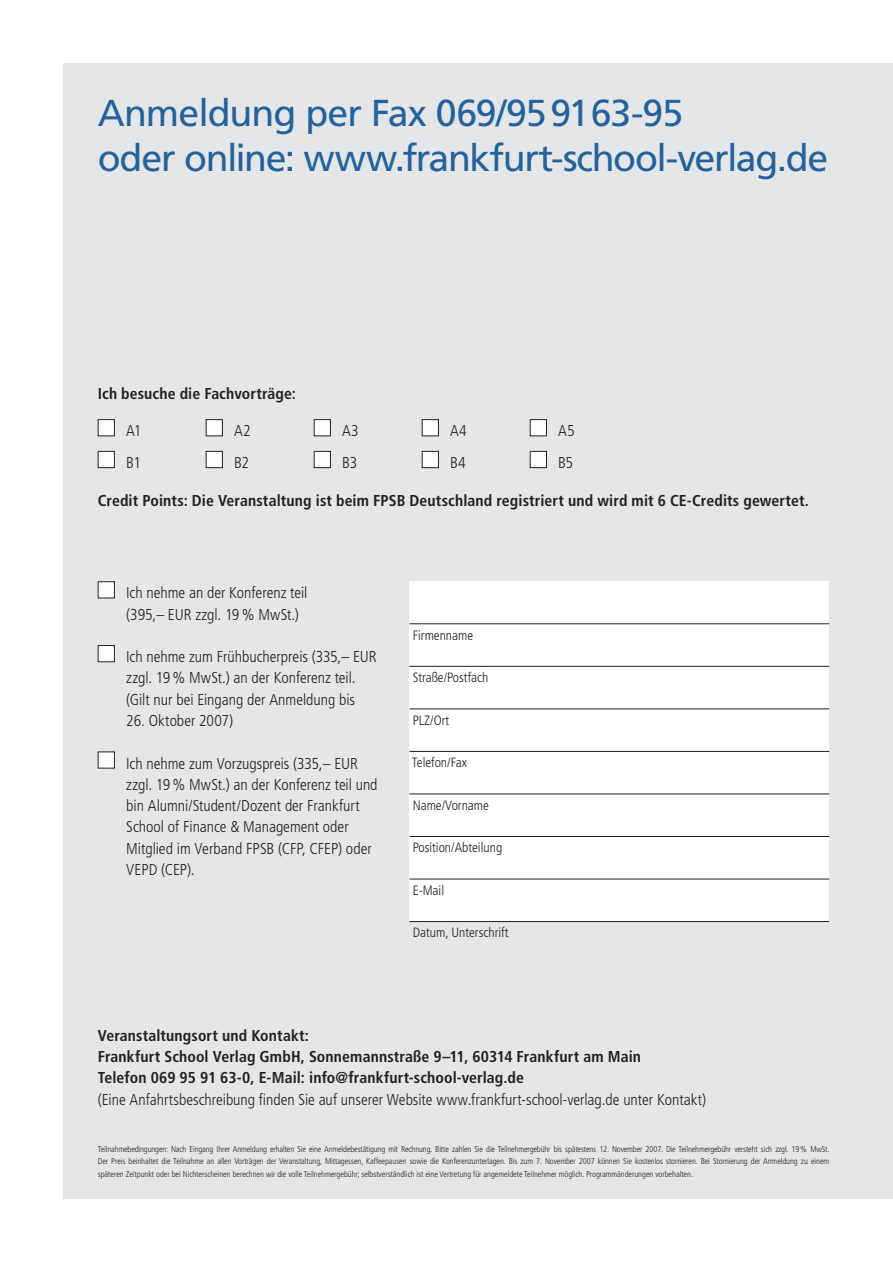
<style>
.page{position:relative;width:893px;height:1263px;background:#fff}
.page>*{position:absolute;margin:0;border:0;box-sizing:border-box;transform-origin:0 0}
.t1{font:37.5px/45px "Frutiger LT";letter-spacing:-.03em;color:#23629c}
.t2{font:300 condensed 15.75px/21.3px "Frutiger LT";color:#231f20}
.t3{font:700 condensed 15.75px/21.3px "Frutiger LT";letter-spacing:.005em;color:#231f20}
.t4{font:300 condensed 13.5px "Frutiger LT";color:#231f20}
.t5{font:300 condensed 8.4px/12.8px "Frutiger LT";letter-spacing:-.005em;color:#231f20;text-align:justify}
</style>
<div class="page">
<div style="left:64px;top:64px;width:829px;height:1135px;background:#e5e6e8"></div>
<div style="left:98px;top:582px;width:16px;height:16px;background:#fff"></div>
<div style="left:98px;top:581px;width:17px;height:17px;border:1px solid #231f20"></div>
<div style="left:98px;top:646px;width:16px;height:16px;background:#fff"></div>
<div style="left:98px;top:645px;width:17px;height:17px;border:1px solid #231f20"></div>
<div style="left:98px;top:752px;width:16px;height:16px;background:#fff"></div>
<div style="left:98px;top:420px;width:16px;height:16px;background:#fff"></div>
<div style="left:98px;top:419px;width:17px;height:17px;border:1px solid #231f20"></div>
<div style="left:206px;top:420px;width:16px;height:16px;background:#fff"></div>
<div style="left:206px;top:419px;width:17px;height:17px;border:1px solid #231f20"></div>
<div style="left:314px;top:420px;width:16px;height:16px;background:#fff"></div>
<div style="left:314px;top:419px;width:17px;height:17px;border:1px solid #231f20"></div>
<div style="left:422px;top:420px;width:16px;height:16px;background:#fff"></div>
<div style="left:422px;top:419px;width:17px;height:17px;border:1px solid #231f20"></div>
<div style="left:530px;top:420px;width:16px;height:16px;background:#fff"></div>
<div style="left:530px;top:419px;width:17px;height:17px;border:1px solid #231f20"></div>
<div style="left:98px;top:451px;width:16px;height:17px;background:#fff"></div>
<div style="left:98px;top:451px;width:17px;height:17px;border:1px solid #231f20"></div>
<div style="left:206px;top:451px;width:16px;height:17px;background:#fff"></div>
<div style="left:206px;top:451px;width:17px;height:17px;border:1px solid #231f20"></div>
<div style="left:314px;top:451px;width:16px;height:17px;background:#fff"></div>
<div style="left:314px;top:451px;width:17px;height:17px;border:1px solid #231f20"></div>
<div style="left:422px;top:451px;width:16px;height:17px;background:#fff"></div>
<div style="left:422px;top:451px;width:17px;height:17px;border:1px solid #231f20"></div>
<div style="left:530px;top:451px;width:16px;height:17px;background:#fff"></div>
<div style="left:530px;top:451px;width:17px;height:17px;border:1px solid #231f20"></div>
<div style="left:409px;top:581px;width:420px;height:340px;background:#fff"></div>
<hr style="left:409px;top:623px;width:420px;height:1px;background:#231f20">
<hr style="left:409px;top:666px;width:420px;height:1px;background:#231f20">
<hr style="left:409px;top:709px;width:420px;height:1px;background:#231f20">
<hr style="left:409px;top:751px;width:420px;height:1px;background:#231f20">
<hr style="left:409px;top:794px;width:420px;height:1px;background:#231f20">
<hr style="left:409px;top:836px;width:420px;height:1px;background:#231f20">
<hr style="left:409px;top:879px;width:420px;height:1px;background:#231f20">
<hr style="left:409px;top:921px;width:420px;height:1px;background:#231f20">
<h1 class="t1" style="left:98px;top:93px;width:732px">Anmeldung per Fax 069/959163-95<br>oder online: www.frankfurt-school-verlag.de</h1>
<h2 class="t3" style="left:98px;top:384px;width:200px">Ich besuche die Fachvorträge:</h2>
<h2 class="t2" style="left:126px;top:421px;width:17px">A1</h2>
<h2 class="t2" style="left:234px;top:421px;width:18px">A2</h2>
<h2 class="t2" style="left:342px;top:421px;width:18px">A3</h2>
<h2 class="t2" style="left:450px;top:421px;width:18px">A4</h2>
<h2 class="t2" style="left:558px;top:421px;width:18px">A5</h2>
<h2 class="t2" style="left:126px;top:453px;width:16px">B1</h2>
<h2 class="t2" style="left:234px;top:453px;width:17px">B2</h2>
<h2 class="t2" style="left:342px;top:453px;width:17px">B3</h2>
<h2 class="t2" style="left:450px;top:453px;width:17px">B4</h2>
<h2 class="t2" style="left:558px;top:453px;width:16px">B5</h2>
<h2 class="t3" style="left:98px;top:491px;width:712px">Credit Points: Die Veranstaltung ist beim FPSB Deutschland registriert und wird mit 6 CE-Credits gewertet.</h2>
<h2 class="t2" style="left:126px;top:583px;width:183px">Ich nehme an der Konferenz teil (395,– EUR zzgl. 19 % MwSt.)</h2>
<h2 class="t2" style="left:126px;top:647px;width:252px">Ich nehme zum Frühbucherpreis (335,– EUR zzgl. 19 % MwSt.) an der Konferenz teil. (Gilt nur bei Eingang der Anmeldung bis</h2>
<h2 class="t2" style="left:126px;top:711px;width:108px">26. Oktober 2007)</h2>
<h2 class="t2" style="left:126px;top:753px;width:253px">Ich nehme zum Vorzugspreis (335,– EUR zzgl. 19 % MwSt.) an der Konferenz teil und bin Alumni/Student/Dozent der Frankfurt School of Finance &amp; Management oder Mitglied im Verband FPSB (CFP, CFEP) oder VEPD (CEP).</h2>
<h3 class="t4" style="left:413px;top:628px;width:62px">Firmenname</h3>
<h3 class="t4" style="left:413px;top:671px;width:77px">Straße/Postfach</h3>
<h3 class="t4" style="left:413px;top:714px;width:38px">PLZ/Ort</h3>
<h3 class="t4" style="left:412px;top:756px;width:57px">Telefon/Fax</h3>
<h3 class="t4" style="left:413px;top:799px;width:78px">Name/Vorname</h3>
<h3 class="t4" style="left:413px;top:841px;width:91px">Position/Abteilung</h3>
<h3 class="t4" style="left:413px;top:884px;width:33px">E-Mail</h3>
<h3 class="t4" style="left:413px;top:926px;width:97px">Datum, Unterschrift</h3>
<h2 class="t3" style="left:98px;top:1026px;width:545px">Veranstaltungsort und Kontakt:<br>Frankfurt School Verlag GmbH, Sonnemannstraße 9–11, 60314 Frankfurt am Main<br>Telefon 069 95 91 63-0, E-Mail: info@frankfurt-school-verlag.de</h2>
<h2 class="t2" style="left:98px;top:1089px;width:610px">(Eine Anfahrtsbeschreibung finden Sie auf unserer Website www.frankfurt-school-verlag.de unter Kontakt)</h2>
<p class="t5" style="left:98px;top:1143px;width:733px">Teilnahmebedingungen: Nach Eingang Ihrer Anmeldung erhalten Sie eine Anmeldebestätigung mit Rechnung. Bitte zahlen Sie die Teilnehmergebühr bis spätestens 12. November 2007. Die Teilnehmergebühr versteht sich zzgl. 19 % MwSt.<br>Der Preis beinhaltet die Teilnahme an allen Vorträgen der Veranstaltung, Mittagessen, Kaffeepausen sowie die Konferenzunterlagen. Bis zum 7. November 2007 können Sie kostenlos stornieren. Bei Stornierung der Anmeldung zu einem späteren Zeitpunkt oder bei Nichterscheinen berechnen wir die volle Teilnehmergebühr; selbstverständlich ist eine Vertretung für angemeldete Teilnehmer möglich. Programmänderungen vorbehalten.</p>
</div>
